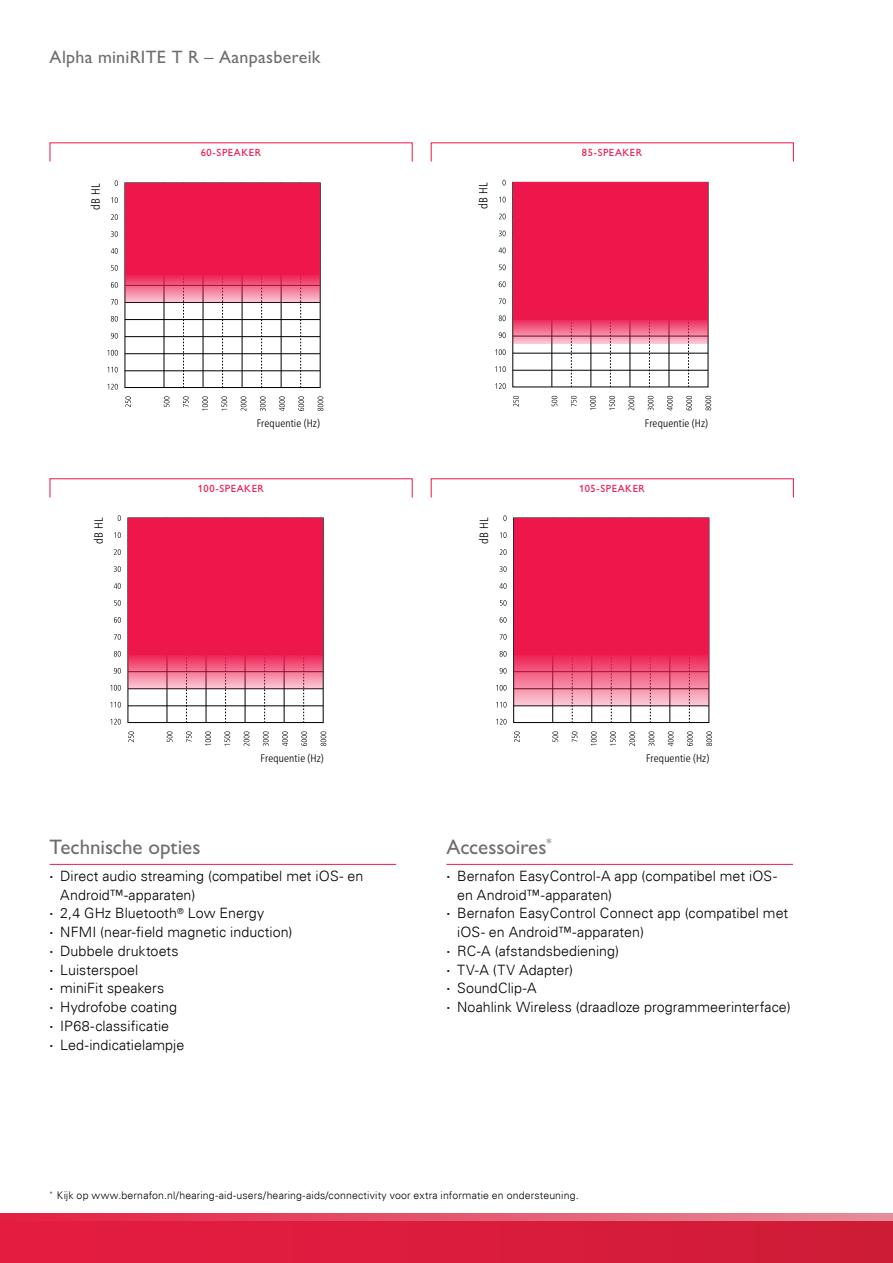
<style>
.page{position:relative;width:893px;height:1263px;background:#fff}
.page>*{position:absolute;margin:0;border:0;box-sizing:border-box;transform-origin:0 0}
.t1{font:500 21px "Gill Sans MT Pro";letter-spacing:-.005em;color:#6d6e71}
.t2{font:500 18px "Gill Sans MT Pro";letter-spacing:.015em;color:#6d6e71}
.t3{font:300 14.25px "Univers Com 45";letter-spacing:.005em;color:#000}
.t4{font:300 condensed 11.85px "Frutiger Neue LTW1 G";letter-spacing:.03em;color:#000}
.t5{font:300 condensed 10.95px "Frutiger Neue LTW1 G";letter-spacing:.015em;color:#000}
.t6{font:300 10.5px "Univers Com 45";letter-spacing:.015em;color:#000}
.t7{font:500 10.5px "Gill Sans MT Pro";letter-spacing:.05em;color:#ed174c}
.s1{font-family:"Univers Com 65";font-weight:700}
</style>
<div class="page">
<div style="left:0;top:1214px;width:893px;height:49px;background:#db1c3d"></div>
<svg style="left:52px;top:1214px;width:841px;height:7px;background:#e45971"></svg>
<svg style="left:125px;top:183px;width:196px;height:205px"></svg>
<svg style="left:115px;top:180px;width:3px;height:6px"></svg>
<svg style="left:111px;top:197px;width:7px;height:6px"></svg>
<svg style="left:111px;top:214px;width:7px;height:6px"></svg>
<svg style="left:111px;top:231px;width:7px;height:6px"></svg>
<svg style="left:111px;top:248px;width:7px;height:6px"></svg>
<svg style="left:111px;top:265px;width:7px;height:6px"></svg>
<svg style="left:111px;top:282px;width:7px;height:6px"></svg>
<svg style="left:111px;top:299px;width:7px;height:6px"></svg>
<svg style="left:111px;top:316px;width:7px;height:6px"></svg>
<svg style="left:111px;top:333px;width:7px;height:6px"></svg>
<svg style="left:107px;top:350px;width:11px;height:6px"></svg>
<svg style="left:107px;top:367px;width:11px;height:6px"></svg>
<svg style="left:107px;top:384px;width:11px;height:5px"></svg>
<svg style="left:125px;top:396px;width:6px;height:11px"></svg>
<svg style="left:164px;top:396px;width:5px;height:11px"></svg>
<svg style="left:183px;top:396px;width:6px;height:11px"></svg>
<svg style="left:202px;top:396px;width:6px;height:15px"></svg>
<svg style="left:221px;top:396px;width:6px;height:15px"></svg>
<svg style="left:241px;top:396px;width:5px;height:15px"></svg>
<svg style="left:260px;top:396px;width:6px;height:15px"></svg>
<svg style="left:279px;top:396px;width:6px;height:15px"></svg>
<svg style="left:298px;top:396px;width:6px;height:15px"></svg>
<svg style="left:318px;top:396px;width:5px;height:15px"></svg>
<div style="left:125px;top:183px;width:195px;height:92px;background:#ed174c"></div>
<svg style="left:125px;top:275px;width:195px;height:28px;background:#e66988"></svg>
<svg style="left:128px;top:518px;width:196px;height:205px"></svg>
<svg style="left:118px;top:515px;width:3px;height:6px"></svg>
<svg style="left:114px;top:532px;width:7px;height:6px"></svg>
<svg style="left:114px;top:549px;width:7px;height:6px"></svg>
<svg style="left:114px;top:566px;width:7px;height:6px"></svg>
<svg style="left:114px;top:583px;width:7px;height:6px"></svg>
<svg style="left:114px;top:600px;width:7px;height:6px"></svg>
<svg style="left:114px;top:617px;width:7px;height:6px"></svg>
<svg style="left:114px;top:634px;width:7px;height:6px"></svg>
<svg style="left:114px;top:651px;width:7px;height:6px"></svg>
<svg style="left:114px;top:668px;width:7px;height:6px"></svg>
<svg style="left:110px;top:685px;width:11px;height:6px"></svg>
<svg style="left:110px;top:702px;width:11px;height:6px"></svg>
<svg style="left:110px;top:719px;width:11px;height:5px"></svg>
<svg style="left:128px;top:731px;width:6px;height:11px"></svg>
<svg style="left:167px;top:731px;width:5px;height:11px"></svg>
<svg style="left:186px;top:731px;width:6px;height:11px"></svg>
<svg style="left:205px;top:731px;width:6px;height:15px"></svg>
<svg style="left:224px;top:731px;width:6px;height:15px"></svg>
<svg style="left:244px;top:731px;width:5px;height:15px"></svg>
<svg style="left:263px;top:731px;width:6px;height:15px"></svg>
<svg style="left:282px;top:731px;width:6px;height:15px"></svg>
<svg style="left:301px;top:731px;width:6px;height:15px"></svg>
<svg style="left:321px;top:731px;width:5px;height:15px"></svg>
<div style="left:128px;top:518px;width:195px;height:136px;background:#ed174c"></div>
<svg style="left:128px;top:654px;width:195px;height:35px;background:#e96a89"></svg>
<svg style="left:512px;top:182px;width:196px;height:205px"></svg>
<svg style="left:503px;top:180px;width:3px;height:5px"></svg>
<svg style="left:499px;top:197px;width:7px;height:5px"></svg>
<svg style="left:499px;top:214px;width:7px;height:5px"></svg>
<svg style="left:499px;top:231px;width:7px;height:5px"></svg>
<svg style="left:499px;top:248px;width:7px;height:5px"></svg>
<svg style="left:499px;top:264px;width:7px;height:6px"></svg>
<svg style="left:499px;top:281px;width:7px;height:6px"></svg>
<svg style="left:499px;top:298px;width:7px;height:6px"></svg>
<svg style="left:499px;top:315px;width:7px;height:6px"></svg>
<svg style="left:499px;top:332px;width:7px;height:6px"></svg>
<svg style="left:495px;top:349px;width:11px;height:6px"></svg>
<svg style="left:495px;top:366px;width:11px;height:6px"></svg>
<svg style="left:495px;top:383px;width:11px;height:6px"></svg>
<svg style="left:513px;top:396px;width:6px;height:10px"></svg>
<svg style="left:552px;top:396px;width:5px;height:10px"></svg>
<svg style="left:571px;top:396px;width:6px;height:10px"></svg>
<svg style="left:590px;top:396px;width:6px;height:14px"></svg>
<svg style="left:609px;top:396px;width:6px;height:14px"></svg>
<svg style="left:628px;top:396px;width:6px;height:14px"></svg>
<svg style="left:648px;top:396px;width:5px;height:14px"></svg>
<svg style="left:667px;top:396px;width:6px;height:15px"></svg>
<svg style="left:686px;top:396px;width:6px;height:14px"></svg>
<svg style="left:705px;top:396px;width:6px;height:14px"></svg>
<div style="left:513px;top:183px;width:195px;height:136px;background:#ed174c"></div>
<svg style="left:513px;top:319px;width:195px;height:25px;background:#ea6e8d"></svg>
<svg style="left:513px;top:518px;width:196px;height:205px"></svg>
<svg style="left:503px;top:515px;width:4px;height:6px"></svg>
<svg style="left:500px;top:532px;width:7px;height:6px"></svg>
<svg style="left:500px;top:549px;width:7px;height:6px"></svg>
<svg style="left:500px;top:566px;width:7px;height:6px"></svg>
<svg style="left:499px;top:583px;width:8px;height:6px"></svg>
<svg style="left:500px;top:600px;width:7px;height:6px"></svg>
<svg style="left:500px;top:617px;width:7px;height:6px"></svg>
<svg style="left:500px;top:634px;width:7px;height:6px"></svg>
<svg style="left:500px;top:651px;width:7px;height:6px"></svg>
<svg style="left:500px;top:668px;width:7px;height:6px"></svg>
<svg style="left:496px;top:685px;width:11px;height:6px"></svg>
<svg style="left:496px;top:702px;width:11px;height:6px"></svg>
<svg style="left:496px;top:719px;width:11px;height:5px"></svg>
<svg style="left:514px;top:731px;width:6px;height:11px"></svg>
<svg style="left:552px;top:731px;width:6px;height:11px"></svg>
<svg style="left:572px;top:731px;width:5px;height:11px"></svg>
<svg style="left:591px;top:731px;width:6px;height:15px"></svg>
<svg style="left:610px;top:731px;width:6px;height:15px"></svg>
<svg style="left:629px;top:731px;width:6px;height:15px"></svg>
<svg style="left:649px;top:731px;width:5px;height:15px"></svg>
<svg style="left:668px;top:731px;width:6px;height:15px"></svg>
<svg style="left:687px;top:731px;width:6px;height:15px"></svg>
<svg style="left:706px;top:731px;width:6px;height:15px"></svg>
<div style="left:514px;top:518px;width:195px;height:136px;background:#ed174c"></div>
<svg style="left:514px;top:654px;width:195px;height:52px;background:#e96c8b"></svg>
<hr style="left:50px;top:864px;width:346px;height:1px;background:#ed174c">
<hr style="left:446px;top:864px;width:347px;height:1px;background:#ed174c">
<p class="t2" style="left:50px;top:47px;width:272px">Alpha miniRITE T R – Aanpasbereik</p>
<p class="t7" style="left:201px;top:146px;width:62px">60-SPEAKER</p>
<p class="t7" style="left:582px;top:146px;width:62px">85-SPEAKER</p>
<p class="t4" style="left:87px;top:210px;width:28px;rotate:-90deg">dB HL</p>
<p class="t4" style="left:475px;top:209px;width:28px;rotate:-90deg">dB HL</p>
<p class="t5" style="left:257px;top:415px;width:65px">Frequentie (Hz)</p>
<p class="t5" style="left:645px;top:415px;width:65px">Frequentie (Hz)</p>
<p class="t7" style="left:198px;top:482px;width:68px">100-SPEAKER</p>
<p class="t7" style="left:579px;top:482px;width:67px">105-SPEAKER</p>
<p class="t4" style="left:90px;top:544px;width:28px;rotate:-90deg">dB HL</p>
<p class="t4" style="left:475px;top:544px;width:28px;rotate:-90deg">dB HL</p>
<p class="t5" style="left:261px;top:750px;width:65px">Frequentie (Hz)</p>
<p class="t5" style="left:646px;top:750px;width:65px">Frequentie (Hz)</p>
<h1 class="t1" style="left:50px;top:834px;width:152px">Technische opties</h1>
<p class="t3" style="left:50px;top:867px;width:315px"><span class="s1">·</span> Direct audio streaming (compatibel met iOS- en</p>
<p class="t3" style="left:60px;top:886px;width:137px">Android™-apparaten)</p>
<p class="t3" style="left:50px;top:904px;width:216px"><span class="s1">·</span> 2,4 GHz Bluetooth<sup>®</sup> Low Energy</p>
<p class="t3" style="left:50px;top:923px;width:244px"><span class="s1">·</span> NFMI (near-field magnetic induction)</p>
<p class="t3" style="left:50px;top:942px;width:130px"><span class="s1">·</span> Dubbele druktoets</p>
<p class="t3" style="left:50px;top:961px;width:90px"><span class="s1">·</span> Luisterspoel</p>
<p class="t3" style="left:50px;top:979px;width:116px"><span class="s1">·</span> miniFit speakers</p>
<p class="t3" style="left:50px;top:998px;width:129px"><span class="s1">·</span> Hydrofobe coating</p>
<p class="t3" style="left:50px;top:1017px;width:121px"><span class="s1">·</span> IP68-classificatie</p>
<p class="t3" style="left:50px;top:1036px;width:136px"><span class="s1">·</span> Led-indicatielampje</p>
<h1 class="t1" style="left:446px;top:834px;width:107px">Accessoires<sup>*</sup></h1>
<p class="t3" style="left:446px;top:867px;width:332px"><span class="s1">·</span> Bernafon EasyControl-A app (compatibel met iOS-</p>
<p class="t3" style="left:457px;top:886px;width:157px">en Android™-apparaten)</p>
<p class="t3" style="left:446px;top:904px;width:343px"><span class="s1">·</span> Bernafon EasyControl Connect app (compatibel met</p>
<p class="t3" style="left:457px;top:923px;width:188px">iOS- en Android™-apparaten)</p>
<p class="t3" style="left:446px;top:942px;width:174px"><span class="s1">·</span> RC-A (afstandsbediening)</p>
<p class="t3" style="left:446px;top:961px;width:128px"><span class="s1">·</span> TV-A (TV Adapter)</p>
<p class="t3" style="left:446px;top:979px;width:92px"><span class="s1">·</span> SoundClip-A</p>
<p class="t3" style="left:446px;top:998px;width:346px"><span class="s1">·</span> Noahlink Wireless (draadloze programmeerinterface)</p>
<p class="t6" style="left:50px;top:1189px;width:531px"><sup>*</sup> Kijk op www.bernafon.nl/hearing-aid-users/hearing-aids/connectivity voor extra informatie en ondersteuning.</p>
</div>
